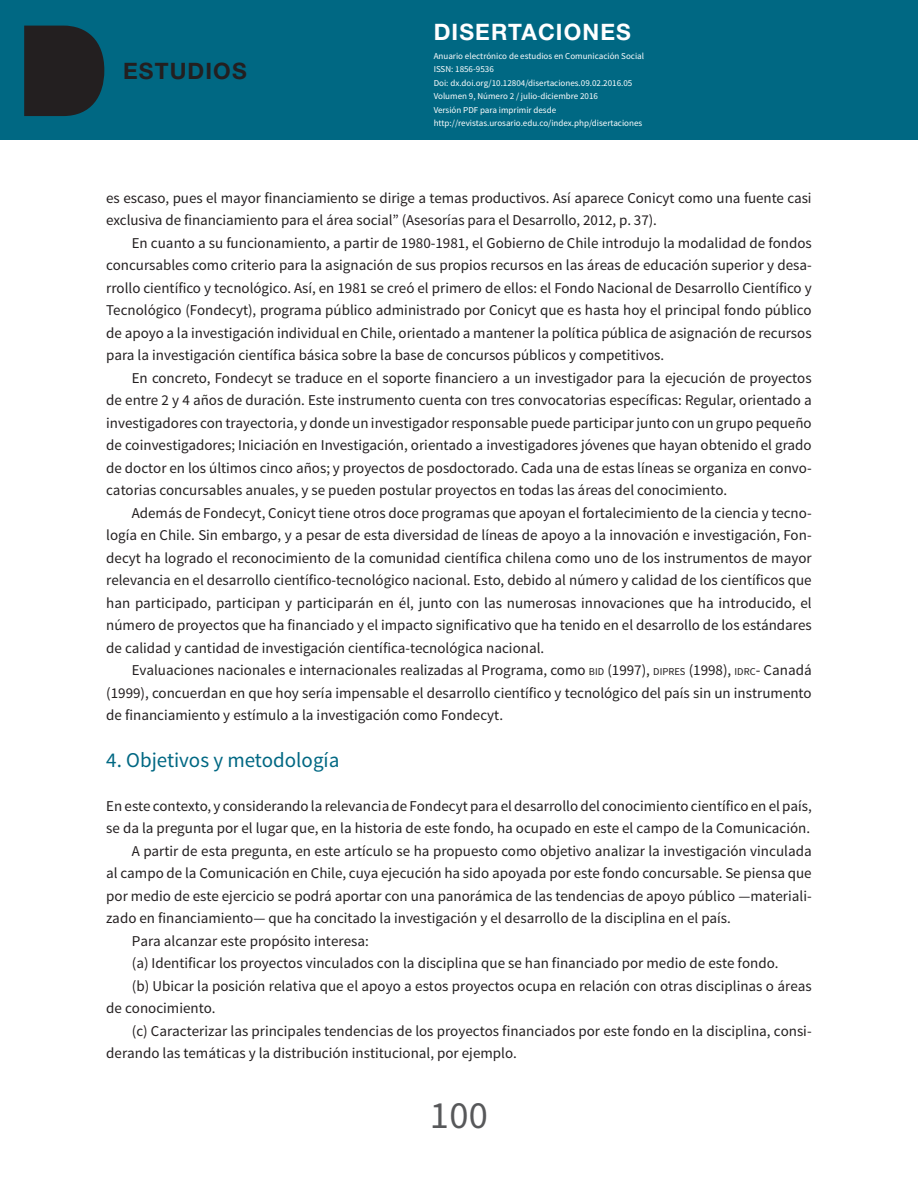
<style>
.page{position:relative;width:918px;height:1188px;background:#fff}
.page>*{position:absolute;margin:0;border:0;box-sizing:border-box;transform-origin:0 0}
.t1{font:38.4px "Source Sans Pro";color:#57585a}
.t2{font:700 22.65px "Helvetica Neue LT Std";letter-spacing:.05em;color:#fff}
.t3{font:700 22.65px "Helvetica Neue LT Std";letter-spacing:.05em;color:#231f20}
.T2{font:21px "Source Sans Pro";color:#006883}
.p2{font:15px/22.5px "Source Sans Pro";color:#231f20;text-align:justify}
.p1{font:15px/22.5px "Source Sans Pro";color:#231f20}
.t4{font:9px/13.5px "Source Sans Pro";color:#fff}
.s1{font-size:10.5px}
</style>
<div class="page">
<div style="left:0;top:0;width:918px;height:139px;background:#006883"></div>
<svg style="left:24px;top:26px;width:80px;height:90px;background:#1f2529"></svg>
<h2 class="t3" style="left:123px;top:57px;width:125px">ESTUDIOS</h2>
<h2 class="t2" style="left:434px;top:18px;width:199px">DISERTACIONES</h2>
<p class="t4" style="left:434px;top:49px;width:212px">Anuario electrónico de estudios en Comunicación Social ISSN: 1856-9536<br>Doi: dx.doi.org/10.12804/disertaciones.09.02.2016.05<br>Volumen 9, Número 2 / julio-diciembre 2016<br>Versión PDF para imprimir desde http://revistas.urosario.edu.co/index.php/disertaciones</p>
<p class="p2" style="left:106px;top:187px;width:707px">es escaso, pues el mayor financiamiento se dirige a temas productivos. Así aparece Conicyt como una fuente casi exclusiva de financiamiento para el área social” (Asesorías para el Desarrollo, 2012, p. 37).</p>
<p class="p2" style="left:106px;top:232px;width:707px;text-indent:26px">En cuanto a su funcionamiento, a partir de 1980-1981, el Gobierno de Chile introdujo la modalidad de fondos concursables como criterio para la asignación de sus propios recursos en las áreas de educación superior y desa&shy;rrollo científico y tecnológico. Así, en 1981 se creó el primero de ellos: el Fondo Nacional de Desarrollo Científico y Tecnológico (Fondecyt), programa público administrado por Conicyt que es hasta hoy el principal fondo público de apoyo a la investigación individual en Chile, orientado a mantener la política pública de asignación de recursos para la investigación científica básica sobre la base de concursos públicos y competitivos.</p>
<p class="p2" style="left:106px;top:367px;width:707px;text-indent:26px">En concreto, Fondecyt se traduce en el soporte financiero a un investigador para la ejecución de proyectos de entre 2 y 4 años de duración. Este instrumento cuenta con tres convocatorias específicas: Regular, orientado a investigadores con trayectoria, y donde un investigador responsable puede participar junto con un grupo pequeño de coinvestigadores; Iniciación en Investigación, orientado a investigadores jóvenes que hayan obtenido el grado de doctor en los últimos cinco años; y proyectos de posdoctorado. Cada una de estas líneas se organiza en convo&shy;catorias concursables anuales, y se pueden postular proyectos en todas las áreas del conocimiento.</p>
<p class="p2" style="left:106px;top:502px;width:707px;text-indent:26px">Además de Fondecyt, Conicyt tiene otros doce programas que apoyan el fortalecimiento de la ciencia y tecno&shy;logía en Chile. Sin embargo, y a pesar de esta diversidad de líneas de apoyo a la innovación e investigación, Fon&shy;decyt ha logrado el reconocimiento de la comunidad científica chilena como uno de los instrumentos de mayor relevancia en el desarrollo científico-tecnológico nacional. Esto, debido al número y calidad de los científicos que han participado, participan y participarán en él, junto con las numerosas innovaciones que ha introducido, el número de proyectos que ha financiado y el impacto significativo que ha tenido en el desarrollo de los estándares de calidad y cantidad de investigación científica-tecnológica nacional.</p>
<p class="p2" style="left:106px;top:659px;width:707px;text-indent:26px">Evaluaciones nacionales e internacionales realizadas al Programa, como <span class="s1">BID</span> (1997), <span class="s1">DIPRES</span> (1998), <span class="s1">IDRC</span>- Canadá (1999), concuerdan en que hoy sería impensable el desarrollo científico y tecnológico del país sin un instrumento de financiamiento y estímulo a la investigación como Fondecyt.</p>
<p class="T2" style="left:106px;top:747px;width:235px">4. Objetivos y metodología</p>
<p class="p1" style="left:106px;top:795px;width:707px">En este contexto, y considerando la relevancia de Fondecyt para el desarrollo del conocimiento científico en el país, se da la pregunta por el lugar que, en la historia de este fondo, ha ocupado en este el campo de la Comunicación.</p>
<p class="p2" style="left:106px;top:840px;width:707px;text-indent:26px">A partir de esta pregunta, en este artículo se ha propuesto como objetivo analizar la investigación vinculada al campo de la Comunicación en Chile, cuya ejecución ha sido apoyada por este fondo concursable. Se piensa que por medio de este ejercicio se podrá aportar con una panorámica de las tendencias de apoyo público —materiali&shy;zado en financiamiento— que ha concitado la investigación y el desarrollo de la disciplina en el país.</p>
<p class="p2" style="left:132px;top:930px;width:239px">Para alcanzar este propósito interesa:</p>
<p class="p2" style="left:132px;top:952px;width:648px">(a) Identificar los proyectos vinculados con la disciplina que se han financiado por medio de este fondo.</p>
<p class="p2" style="left:106px;top:975px;width:707px;text-indent:26px">(b) Ubicar la posición relativa que el apoyo a estos proyectos ocupa en relación con otras disciplinas o áreas de conocimiento.</p>
<p class="p2" style="left:106px;top:1020px;width:707px;text-indent:26px">(c) Caracterizar las principales tendencias de los proyectos financiados por este fondo en la disciplina, consi&shy;derando las temáticas y la distribución institucional, por ejemplo.</p>
<h1 class="t1" style="left:430px;top:1092px;width:60px">100</h1>
</div>
